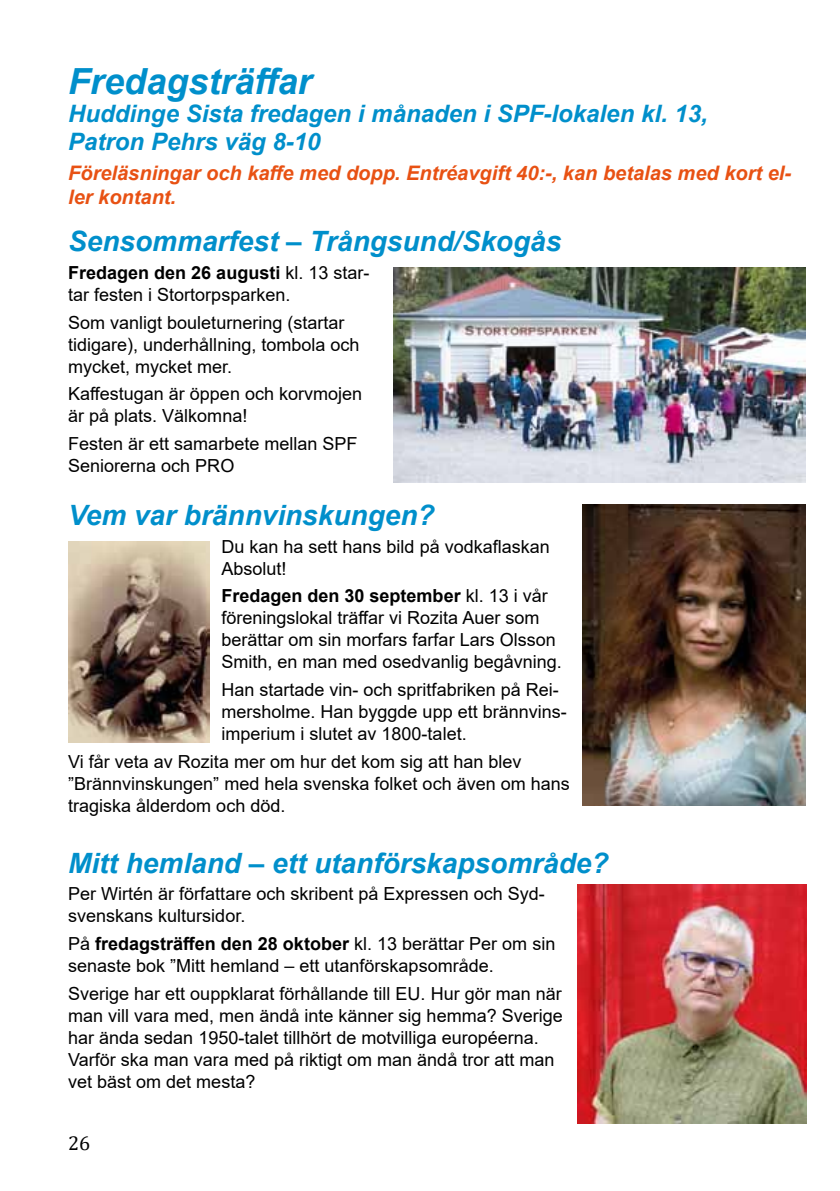
<style>
.page{position:relative;width:840px;height:1191px;background:#fff}
.page>*{position:absolute;margin:0;border:0;box-sizing:border-box;transform-origin:0 0}
.t1{font:italic 700 36px "Arial";color:#008fcb}
.t2{font:italic 700 28px "Arial";color:#008fcb}
.t3{font:italic 700 24px/28px "Arial";color:#008fcb}
.t4{font:italic 700 20px/24px "Arial";color:#e85113}
.t5{font:20px "Cambria";color:#000}
.t6{font:18px/22px "Arial";color:#000}
.s1{font-weight:700}
</style>
<div class="page">
<img style="left:393px;top:267px;width:412px;height:216px">
<img style="left:582px;top:505px;width:223px;height:300px">
<img style="left:68px;top:541px;width:142px;height:201px">
<img style="left:577px;top:884px;width:228px;height:239px">
<h1 class="t1" style="left:68px;top:58px;width:245px">Fredagsträffar</h1>
<h3 class="t3" style="left:68px;top:100px;width:640px">Huddinge Sista fredagen i månaden i SPF-lokalen kl. 13,<br>Patron Pehrs väg 8-10</h3>
<p class="t4" style="left:68px;top:161px;width:724px">Föreläsningar och kaffe med dopp. Entréavgift 40:-, kan betalas med kort el&shy;ler kontant.</p>
<h2 class="t2" style="left:68px;top:223px;width:494px">Sensommarfest – Trångsund/Skogås</h2>
<p class="t6" style="left:68px;top:261px;width:303px"><span class="s1">Fredagen den 26 augusti</span> kl. 13 star&shy;tar festen i Stortorpsparken.</p>
<p class="t6" style="left:68px;top:311px;width:293px">Som vanligt bouleturnering (startar tidigare), underhållning, tombola och mycket, mycket mer.</p>
<p class="t6" style="left:68px;top:383px;width:295px">Kaffestugan är öppen och korvmojen är på plats. Välkomna!</p>
<p class="t6" style="left:68px;top:432px;width:291px">Festen är ett samarbete mellan SPF<br>Seniorerna och PRO</p>
<h2 class="t2" style="left:68px;top:496px;width:368px">Vem var brännvinskungen?</h2>
<p class="t6" style="left:221px;top:535px;width:330px">Du kan ha sett hans bild på vodkaflaskan<br>Absolut!</p>
<p class="t6" style="left:221px;top:585px;width:342px"><span class="s1">Fredagen den 30 september</span> kl. 13 i vår föreningslokal träffar vi Rozita Auer som berättar om sin morfars farfar Lars Olsson Smith, en man med osedvanlig begåvning.</p>
<p class="t6" style="left:221px;top:678px;width:347px">Han startade vin- och spritfabriken på Rei&shy;mersholme. Han byggde upp ett brännvins&shy;imperium i slutet av 1800-talet.</p>
<p class="t6" style="left:68px;top:750px;width:503px">Vi får veta av Rozita mer om hur det kom sig att han blev ”Brännvinskungen” med hela svenska folket och även om hans tragiska ålderdom och död.</p>
<h2 class="t2" style="left:68px;top:844px;width:541px">Mitt hemland – ett utanförskapsområde?</h2>
<p class="t6" style="left:68px;top:882px;width:478px">Per Wirtén är författare och skribent på Expressen och Syd&shy;svenskans kultursidor.</p>
<p class="t6" style="left:68px;top:932px;width:488px">På <span class="s1">fredagsträffen den 28 oktober</span> kl. 13 berättar Per om sin senaste bok ”Mitt hemland – ett utanförskapsområde.</p>
<p class="t6" style="left:68px;top:982px;width:496px">Sverige har ett ouppklarat förhållande till EU. Hur gör man när man vill vara med, men ändå inte känner sig hemma? Sverige har ända sedan 1950-talet tillhört de motvilliga européerna.<br>Varför ska man vara med på riktigt om man ändå tror att man vet bäst om det mesta?</p>
<p class="t5" style="left:68px;top:1131px;width:24px">26</p>
</div>
